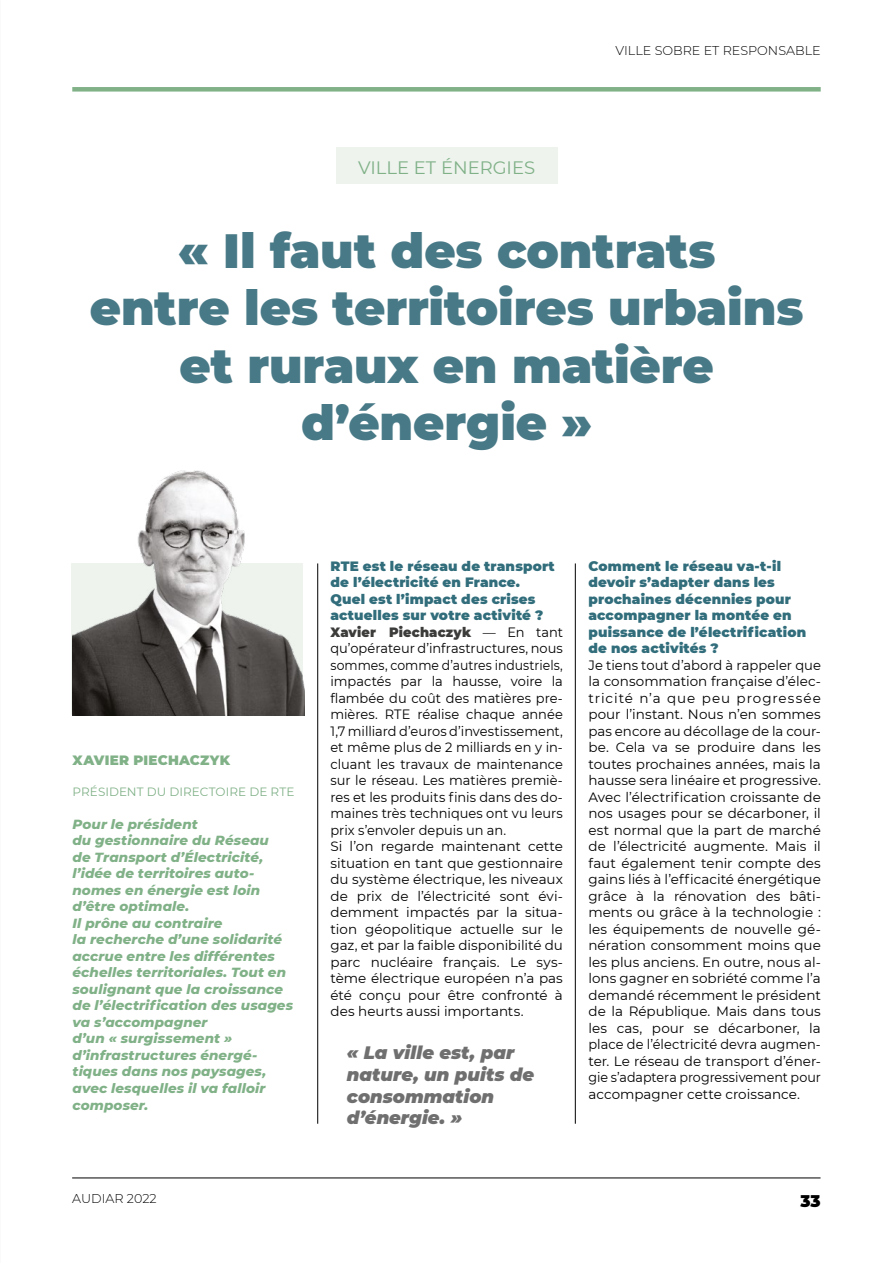
<style>
.page{position:relative;width:893px;height:1263px;background:#fff}
.page>*{position:absolute;margin:0;border:0;box-sizing:border-box;transform-origin:0 0}
.Titre_interview{font:900 48px/57.6px "Montserrat";color:#487986;text-align:center}
.Exergue{font:italic 900 18px/21.6px "Montserrat";color:#706f6f}
.Surtitre{font:18px "Montserrat";color:#80b187}
.t1{font:900 16.5px "Montserrat";color:#000}
.Texte_courant{font:13.5px/16.5px "Montserrat";color:#000;text-align:justify}
.Chapô_expert{font:italic 800 13.5px/16.5px "Montserrat";letter-spacing:.01em;color:#80b187}
.Texte_courant-2{font:13.5px/16.5px "Montserrat";color:#000;text-align:justify;scale:.96 1}
.t2{font:900 13.5px/16.5px "Montserrat";letter-spacing:.015em;color:#316d7b}
.Nom_de_l_expert{font:900 13.5px "Montserrat";letter-spacing:.02em;color:#80b187}
.t3{font:300 12.75px "Montserrat";color:#000}
.Fonction_de_l_expert{font:12px "Montserrat";letter-spacing:.005em;color:#80b187}
.s1{font-weight:900;color:#3c3c3b}
</style>
<div class="page">
<div style="left:72px;top:87px;width:749px;height:5px;background:#80b187"></div>
<hr style="left:72px;top:1178px;width:748px;height:1px;background:#000">
<div style="left:336px;top:147px;width:221px;height:36px;background:#eef3ee"></div>
<hr style="left:317px;top:563px;width:1px;height:561px;background:#000">
<hr style="left:575px;top:563px;width:1px;height:561px;background:#000">
<img style="left:72px;top:470px;width:233px;height:245px">
<p class="Surtitre" style="left:358px;top:155px;width:178px">VILLE ET ÉNERGIES</p>
<p class="t3" style="left:616px;top:42px;width:207px">VILLE SOBRE ET RESPONSABLE</p>
<p class="Titre_interview" style="left:90px;top:219px;width:715px">« Il faut des contrats<br>entre les territoires urbains et ruraux en matière d’énergie »</p>
<p class="Nom_de_l_expert" style="left:72px;top:750px;width:159px">XAVIER PIECHACZYK</p>
<p class="Fonction_de_l_expert" style="left:72px;top:783px;width:223px">PRÉSIDENT DU DIRECTOIRE DE RTE</p>
<p class="Chapô_expert" style="left:72px;top:815px;width:198px">Pour le président<br>du gestionnaire du Réseau de Transport d’Électricité, l’idée de territoires auto&shy;nomes en énergie est loin d’être optimale.<br>Il prône au contraire</p>
<p class="Chapô_expert" style="left:72px;top:931px;width:222px">la recherche d’une solidarité accrue entre les différentes échelles territoriales. Tout en soulignant que la croissance de l’électrification des usages va s’accompagner<br>d’un « surgissement » d’infrastructures énergé&shy;tiques dans nos paysages, avec lesquelles il va falloir composer.</p>
<p class="t2" style="left:330px;top:557px;width:226px">RTE est le réseau de transport de l’électricité en France.</p>
<p class="t2" style="left:330px;top:590px;width:214px">Quel est l’impact des crises actuelles sur votre activité ?</p>
<p class="Texte_courant-2" style="left:330px;top:623px;width:244px"><span class="s1">Xavier Piechaczyk</span> — En tant qu’opérateur d’infrastructures, nous sommes, comme d’autres industriels, impactés par la hausse, voire la flambée du coût des matières pre&shy;mières. RTE réalise chaque année 1,7 milliard d’euros d’investissement, et même plus de 2 milliards en y in&shy;cluant les travaux de maintenance sur le réseau. Les matières premiè&shy;res et les produits finis dans des do&shy;maines très techniques ont vu leurs prix s’envoler depuis un an.</p>
<p class="Texte_courant" style="left:330px;top:838px;width:234px">Si l’on regarde maintenant cette situation en tant que gestionnaire du système électrique, les niveaux de prix de l’électricité sont évi&shy;demment impactés par la situa&shy;tion géopolitique actuelle sur le gaz, et par la faible disponibilité du parc nucléaire français. Le sys&shy;tème électrique européen n’a pas été conçu pour être confronté à des heurts aussi importants.</p>
<p class="Exergue" style="left:347px;top:1041px;width:189px">« La ville est, par nature, un puits de consommation d’énergie. »</p>
<p class="t2" style="left:588px;top:557px;width:219px">Comment le réseau va-t-il devoir s’adapter dans les prochaines décennies pour accompagner la montée en puissance de l’électrification</p>
<p class="t2" style="left:588px;top:639px;width:132px">de nos activités ?</p>
<p class="Texte_courant" style="left:588px;top:656px;width:234px;text-align:left">Je tiens tout d’abord à rappeler que la consommation française d’élec&shy;tricité n’a que peu progressée pour l’instant. Nous n’en sommes pas encore au décollage de la cour&shy;be. Cela va se produire dans les toutes prochaines années, mais la hausse sera linéaire et progressive.<br>Avec l’électrification croissante de nos usages pour se décarboner, il est normal que la part de marché de l’électricité augmente. Mais il faut également tenir compte des gains liés à l’efficacité énergétique grâce à la rénovation des bâti&shy;ments ou grâce à la technologie : les équipements de nouvelle gé&shy;nération consomment moins que les plus anciens. En outre, nous al&shy;lons gagner en sobriété comme l’a demandé récemment le président de la République. Mais dans tous les cas, pour se décarboner, la place de l’électricité devra augmen&shy;ter. Le réseau de transport d’éner&shy;gie s’adaptera progressivement pour accompagner cette croissance.</p>
<p class="t3" style="left:72px;top:1190px;width:86px">AUDIAR 2022</p>
<p class="t1" style="left:800px;top:1188px;width:22px">33</p>
</div>
